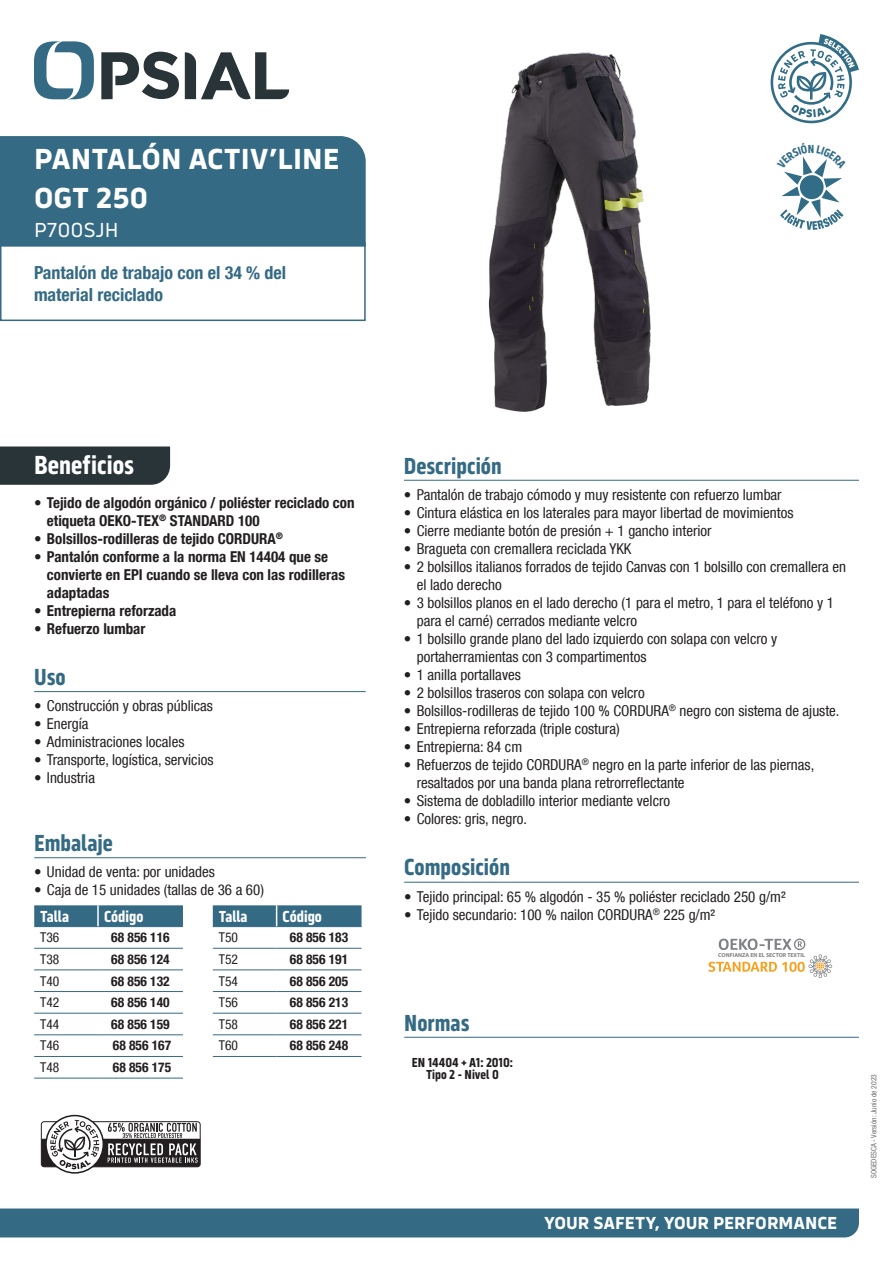
<style>
.page{position:relative;width:893px;height:1263px;background:#fff}
.page>*{position:absolute;margin:0;border:0;box-sizing:border-box;transform-origin:0 0}
.t1{font:700 30px/38.7px "Serca";color:#fff}
.Benefices{font:700 27px "Serca Condensed";color:#fff}
.Sous-titres{font:700 24px "Serca Condensed";color:#346a84}
.t2{font:21px "Serca";color:#fff}
.t3{font:700 condensed 18px/21.6px "Helvetica Neue LT Com";color:#346a84}
.t4{font:700 18px "Serca";color:#fff}
.tableauTitre{font:700 16.5px "Serca Condensed";color:#fff}
.t5{font:condensed 15px/18px "Helvetica Neue LT Com";color:#231f20}
.t6{font:700 condensed 15px/18px "Helvetica Neue LT Com";color:#231f20}
.TableauCode{font:700 condensed 13.5px "Helvetica Neue LT Com";color:#231f20}
.tableau{font:condensed 13.5px "Helvetica Neue LT Com";color:#231f20}
.t7{font:700 13.5px "Serca Condensed";color:#231f20}
.Date{font:condensed 7.5px "Helvetica Neue LT Com";color:#6c6d70}
.t8{font:700 5.85px "Myriad Pro";color:#808285}
</style>
<div class="page">
<svg style="left:34px;top:41px;width:60px;height:58px"></svg>
<svg style="left:185px;top:52px;width:104px;height:48px"></svg>
<svg style="left:101px;top:52px;width:78px;height:47px"></svg>
<div style="left:0;top:1208px;width:859px;height:29px;background:#346a84"></div>
<div style="left:0;top:242px;width:366px;height:79px;border:2px solid #346a84"></div>
<div style="left:0;top:136px;width:366px;height:111px;background:#346a84"></div>
<hr style="left:34px;top:857px;width:332px;height:1px;background:#346a84">
<div style="left:34px;top:905px;width:149px;height:21px;background:#346a84"></div>
<hr style="left:34px;top:926px;width:64px;height:1px;background:#346a84">
<hr style="left:98px;top:926px;width:85px;height:1px;background:#346a84">
<hr style="left:34px;top:948px;width:64px;height:1px;background:#346a84">
<hr style="left:98px;top:948px;width:85px;height:1px;background:#346a84">
<hr style="left:34px;top:969px;width:64px;height:1px;background:#346a84">
<hr style="left:98px;top:969px;width:85px;height:1px;background:#346a84">
<hr style="left:34px;top:991px;width:64px;height:1px;background:#346a84">
<hr style="left:98px;top:991px;width:85px;height:1px;background:#346a84">
<hr style="left:34px;top:1013px;width:64px;height:1px;background:#346a84">
<hr style="left:98px;top:1013px;width:85px;height:1px;background:#346a84">
<hr style="left:34px;top:1034px;width:64px;height:1px;background:#346a84">
<hr style="left:98px;top:1034px;width:85px;height:1px;background:#346a84">
<hr style="left:34px;top:1056px;width:64px;height:1px;background:#346a84">
<hr style="left:98px;top:1056px;width:85px;height:1px;background:#346a84">
<hr style="left:34px;top:1078px;width:64px;height:1px;background:#346a84">
<hr style="left:98px;top:1078px;width:85px;height:1px;background:#346a84">
<hr style="left:97px;top:905px;width:2px;height:21px;background:#fff">
<hr style="left:213px;top:926px;width:64px;height:1px;background:#346a84">
<hr style="left:277px;top:926px;width:85px;height:1px;background:#346a84">
<hr style="left:213px;top:948px;width:64px;height:1px;background:#346a84">
<hr style="left:277px;top:948px;width:85px;height:1px;background:#346a84">
<hr style="left:213px;top:969px;width:64px;height:1px;background:#346a84">
<hr style="left:277px;top:969px;width:85px;height:1px;background:#346a84">
<hr style="left:213px;top:991px;width:64px;height:1px;background:#346a84">
<hr style="left:277px;top:991px;width:85px;height:1px;background:#346a84">
<hr style="left:213px;top:1013px;width:64px;height:1px;background:#346a84">
<hr style="left:277px;top:1013px;width:85px;height:1px;background:#346a84">
<hr style="left:213px;top:1034px;width:64px;height:1px;background:#346a84">
<hr style="left:277px;top:1034px;width:85px;height:1px;background:#346a84">
<hr style="left:213px;top:1056px;width:64px;height:1px;background:#346a84">
<hr style="left:277px;top:1056px;width:85px;height:1px;background:#346a84">
<svg style="left:213px;top:905px;width:149px;height:21px;background:#396e87"></svg>
<hr style="left:404px;top:480px;width:455px;height:1px;background:#346a84">
<hr style="left:404px;top:882px;width:455px;height:1px;background:#346a84">
<div style="left:0;top:446px;width:170px;height:39px;background:#293439"></div>
<hr style="left:404px;top:1037px;width:455px;height:1px;background:#346a84">
<hr style="left:34px;top:691px;width:332px;height:1px;background:#346a84">
<svg style="left:41px;top:1115px;width:160px;height:59px"></svg>
<svg style="left:708px;top:938px;width:124px;height:40px"></svg>
<svg style="left:771px;top:34px;width:88px;height:89px"></svg>
<img style="left:488px;top:52px;width:163px;height:360px">
<svg style="left:780px;top:156px;width:64px;height:74px"></svg>
<h1 class="t1" style="left:34px;top:139px;width:307px">PANTALÓN ACTIV’LINE<br>OGT 250</h1>
<h3 class="t2" style="left:34px;top:218px;width:86px">P700SJH</h3>
<p class="t3" style="left:34px;top:262px;width:254px">Pantalón de trabajo con el 34 % del material reciclado</p>
<p class="Benefices" style="left:34px;top:449px;width:101px">Beneficios</p>
<p class="t6" style="left:47px;top:494px;width:309px;text-indent:-13px">• Tejido de algodón orgánico / poliéster reciclado con etiqueta OEKO-TEX<sup>®</sup> STANDARD 100</p>
<p class="t6" style="left:34px;top:530px;width:250px">• Bolsillos-rodilleras de tejido CORDURA<sup>®</sup></p>
<p class="t6" style="left:47px;top:548px;width:300px;text-indent:-13px">• Pantalón conforme a la norma EN 14404 que se convierte en EPI cuando se lleva con las rodilleras adaptadas</p>
<p class="t6" style="left:34px;top:602px;width:144px">• Entrepierna reforzada</p>
<p class="t6" style="left:34px;top:620px;width:113px">• Refuerzo lumbar</p>
<p class="Sous-titres" style="left:34px;top:663px;width:33px">Uso</p>
<p class="t5" style="left:34px;top:697px;width:180px">• Construcción y obras públicas</p>
<p class="t5" style="left:34px;top:715px;width:56px">• Energía</p>
<p class="t5" style="left:34px;top:733px;width:152px">• Administraciones locales</p>
<p class="t5" style="left:34px;top:751px;width:181px">• Transporte, logística, servicios</p>
<p class="t5" style="left:34px;top:769px;width:62px">• Industria</p>
<p class="Sous-titres" style="left:34px;top:829px;width:80px">Embalaje</p>
<p class="t5" style="left:34px;top:863px;width:182px">• Unidad de venta: por unidades</p>
<p class="t5" style="left:34px;top:881px;width:231px">• Caja de 15 unidades (tallas de 36 a 60)</p>
<p class="tableauTitre" style="left:40px;top:907px;width:30px">Talla</p>
<p class="tableauTitre" style="left:104px;top:907px;width:41px">Código</p>
<p class="tableau" style="left:40px;top:929px;width:21px">T36</p>
<p class="TableauCode" style="left:111px;top:929px;width:60px">68 856 116</p>
<p class="tableau" style="left:40px;top:951px;width:21px">T38</p>
<p class="TableauCode" style="left:111px;top:951px;width:60px">68 856 124</p>
<p class="tableau" style="left:40px;top:973px;width:21px">T40</p>
<p class="TableauCode" style="left:111px;top:973px;width:60px">68 856 132</p>
<p class="tableau" style="left:40px;top:994px;width:21px">T42</p>
<p class="TableauCode" style="left:111px;top:994px;width:60px">68 856 140</p>
<p class="tableau" style="left:40px;top:1016px;width:21px">T44</p>
<p class="TableauCode" style="left:111px;top:1016px;width:60px">68 856 159</p>
<p class="tableau" style="left:40px;top:1038px;width:21px">T46</p>
<p class="TableauCode" style="left:113px;top:1037px;width:60px">68 856 167</p>
<p class="tableau" style="left:40px;top:1059px;width:21px">T48</p>
<p class="TableauCode" style="left:113px;top:1059px;width:60px">68 856 175</p>
<p class="tableauTitre" style="left:219px;top:907px;width:30px">Talla</p>
<p class="tableauTitre" style="left:283px;top:907px;width:41px">Código</p>
<p class="tableau" style="left:219px;top:929px;width:21px">T50</p>
<p class="TableauCode" style="left:290px;top:929px;width:60px">68 856 183</p>
<p class="tableau" style="left:219px;top:951px;width:21px">T52</p>
<p class="TableauCode" style="left:290px;top:951px;width:60px">68 856 191</p>
<p class="tableau" style="left:219px;top:973px;width:21px">T54</p>
<p class="TableauCode" style="left:290px;top:973px;width:60px">68 856 205</p>
<p class="tableau" style="left:219px;top:994px;width:21px">T56</p>
<p class="TableauCode" style="left:290px;top:994px;width:60px">68 856 213</p>
<p class="tableau" style="left:219px;top:1016px;width:21px">T58</p>
<p class="TableauCode" style="left:290px;top:1016px;width:60px">68 856 221</p>
<p class="tableau" style="left:219px;top:1038px;width:21px">T60</p>
<p class="TableauCode" style="left:290px;top:1037px;width:60px">68 856 248</p>
<p class="Sous-titres" style="left:404px;top:452px;width:99px">Descripción</p>
<p class="t5" style="left:404px;top:485px;width:379px">• Pantalón de trabajo cómodo y muy resistente con refuerzo lumbar</p>
<p class="t5" style="left:404px;top:503px;width:391px">• Cintura elástica en los laterales para mayor libertad de movimientos</p>
<p class="t5" style="left:404px;top:521px;width:309px">• Cierre mediante botón de presión + 1 gancho interior</p>
<p class="t5" style="left:404px;top:539px;width:229px">• Bragueta con cremallera reciclada YKK</p>
<p class="t5" style="left:417px;top:557px;width:431px;text-indent:-13px">• 2 bolsillos italianos forrados de tejido Canvas con 1 bolsillo con cremallera en el lado derecho</p>
<p class="t5" style="left:417px;top:593px;width:419px;text-indent:-13px">• 3 bolsillos planos en el lado derecho (1 para el metro, 1 para el teléfono y 1 para el carné) cerrados mediante velcro</p>
<p class="t5" style="left:417px;top:629px;width:362px;text-indent:-13px">• 1 bolsillo grande plano del lado izquierdo con solapa con velcro y portaherramientas con 3 compartimentos</p>
<p class="t5" style="left:404px;top:665px;width:118px">• 1 anilla portallaves</p>
<p class="t5" style="left:404px;top:683px;width:242px">• 2 bolsillos traseros con solapa con velcro</p>
<p class="t5" style="left:404px;top:701px;width:437px">• Bolsillos-rodilleras de tejido 100 % CORDURA<sup>®</sup> negro con sistema de ajuste.</p>
<p class="t5" style="left:404px;top:719px;width:217px">• Entrepierna reforzada (triple costura)</p>
<p class="t5" style="left:404px;top:737px;width:120px">• Entrepierna: 84 cm</p>
<p class="t5" style="left:417px;top:755px;width:399px;text-indent:-13px">• Refuerzos de tejido CORDURA<sup>®</sup> negro en la parte inferior de las piernas, resaltados por una banda plana retrorreflectante</p>
<p class="t5" style="left:404px;top:791px;width:268px">• Sistema de dobladillo interior mediante velcro</p>
<p class="t5" style="left:404px;top:809px;width:125px">• Colores: gris, negro.</p>
<p class="Sous-titres" style="left:404px;top:853px;width:107px">Composición</p>
<p class="t5" style="left:404px;top:887px;width:383px">• Tejido principal: 65 % algodón - 35 % poliéster reciclado 250 g/m²</p>
<p class="t5" style="left:404px;top:905px;width:313px">• Tejido secundario: 100 % nailon CORDURA<sup>®</sup> 225 g/m²</p>
<p class="Sous-titres" style="left:404px;top:1008px;width:67px">Normas</p>
<p class="t7" style="left:412px;top:1055px;width:103px">EN 14404 + A1: 2010:</p>
<p class="t7" style="left:426px;top:1067px;width:74px">Tipo 2 - Nivel 0</p>
<p class="t8" style="left:718px;top:951px;width:88px">CONFIANZA EN EL SECTOR TEXTIL</p>
<p class="t4" style="left:544px;top:1212px;width:295px">YOUR SAFETY, YOUR PERFORMANCE</p>
<p class="Date" style="left:869px;top:1178px;width:105px;rotate:-90deg">SOGEDESCA - Versión: Junio de 2023</p>
</div>
